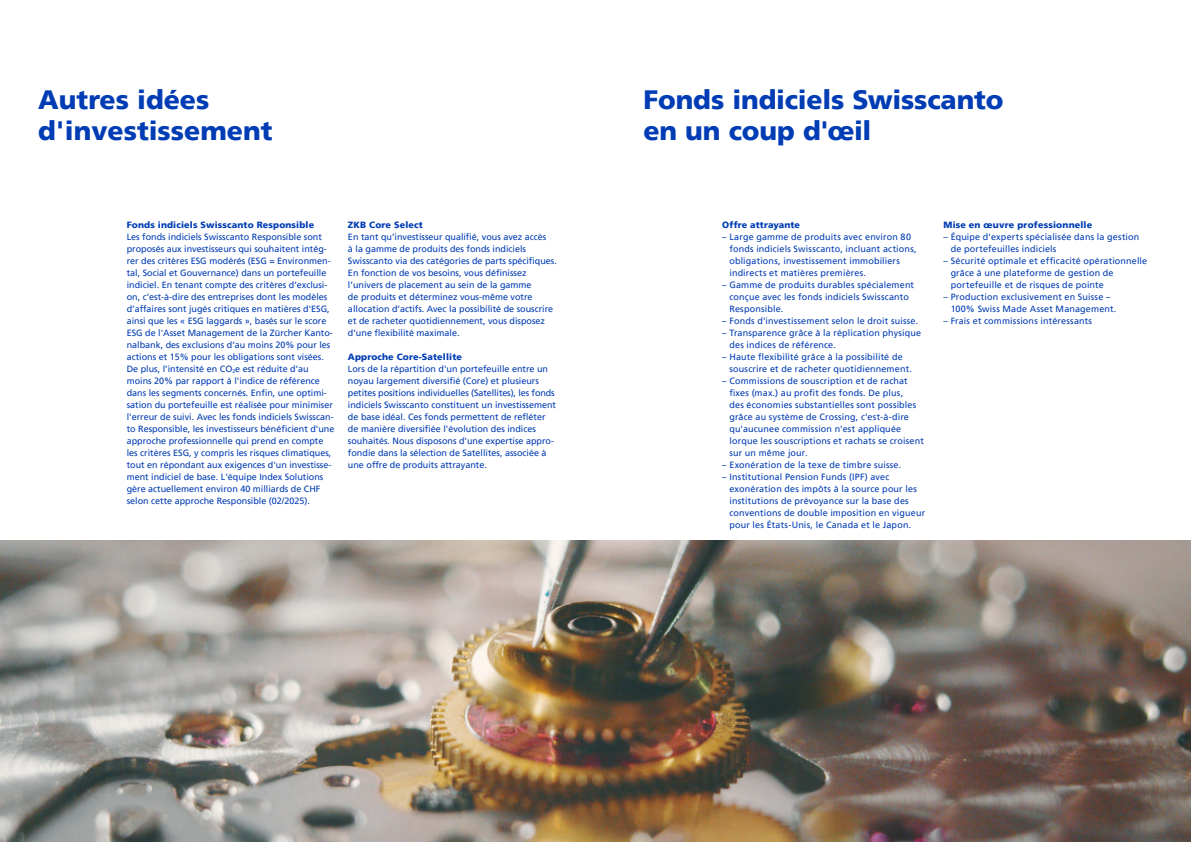
<style>
.page{position:relative;width:1191px;height:842px;background:#fff}
.page>*{position:absolute;margin:0;border:0;box-sizing:border-box;transform-origin:0 0}
.t1{font:900 26.5px/31px "Frutigerfor ZKB";color:#003cb4}
.t2{font:9px/12px "Frutigerfor ZKB";color:#003cb4}
.t3{font:9px/12px "Frutigerfor ZKB";letter-spacing:.02em;color:#003cb4}
.t4{font:900 9px "Frutigerfor ZKB";letter-spacing:.015em;color:#003cb4}
</style>
<div class="page">
<img style="left:0;top:540px;width:1191px;height:302px">
<h1 class="t1" style="left:38px;top:84px;width:236px">Autres idées d'investissement</h1>
<p class="t4" style="left:127px;top:219px;width:189px">Fonds indiciels Swisscanto Responsible</p>
<p class="t2" style="left:127px;top:231px;width:209px">Les fonds indiciels Swisscanto Responsible sont proposés aux investisseurs qui souhaitent intég&shy;rer des critères ESG modérés (ESG = Environmen&shy;tal, Social et Gouvernance) dans un portefeuille indiciel. En tenant compte des critères d’exclusi&shy;on, c’est-à-dire des entreprises dont les modèles d’affaires sont jugés critiques en matières d'ESG, ainsi que les « ESG laggards », basés sur le score ESG de l'Asset Management de la Zürcher Kanto&shy;nalbank, des exclusions d’au moins 20% pour les actions et 15% pour les obligations sont visées.<br>De plus, l’intensité en CO<sub>2</sub>e est réduite d'au moins 20% par rapport à l'indice de référence dans les segments concernés. Enfin, une optimi&shy;sation du portefeuille est réalisée pour minimiser l'erreur de suivi. Avec les fonds indiciels Swisscan&shy;to Responsible, les investisseurs bénéficient d'une approche professionnelle qui prend en compte les critères ESG, y compris les risques climatiques, tout en répondant aux exigences d'un investisse&shy;ment indiciel de base. L'équipe Index Solutions gère actuellement environ 40 milliards de CHF selon cette approche Responsible (02/2025).</p>
<p class="t4" style="left:348px;top:219px;width:76px">ZKB Core Select</p>
<p class="t2" style="left:348px;top:231px;width:210px">En tant qu’investisseur qualifié, vous avez accès<br>à la gamme de produits des fonds indiciels Swisscanto via des catégories de parts spécifiques.<br>En fonction de vos besoins, vous définissez l’univers de placement au sein de la gamme<br>de produits et déterminez vous-même votre allocation d’actifs. Avec la possibilité de souscrire et de racheter quotidiennement, vous disposez d’une flexibilité maximale.</p>
<p class="t4" style="left:348px;top:351px;width:115px">Approche Core-Satellite</p>
<p class="t2" style="left:348px;top:363px;width:210px">Lors de la répartition d'un portefeuille entre un noyau largement diversifié (Core) et plusieurs petites positions individuelles (Satellites), les fonds indiciels Swisscanto constituent un investissement de base idéal. Ces fonds permettent de refléter de manière diversifiée l'évolution des indices souhaités. Nous disposons d'une expertise appro&shy;fondie dans la sélection de Satellites, associée à une offre de produits attrayante.</p>
<h1 class="t1" style="left:643px;top:84px;width:361px">Fonds indiciels Swisscanto en un coup d'œil</h1>
<p class="t4" style="left:722px;top:219px;width:79px">Offre attrayante</p>
<p class="t2" style="left:729px;top:231px;width:189px;text-indent:-7px">– Large gamme de produits avec environ 80 fonds indiciels Swisscanto, incluant actions, obligations, investissement immobiliers indirects et matières premières.</p>
<p class="t2" style="left:729px;top:279px;width:186px;text-indent:-7px">– Gamme de produits durables spécialement conçue avec les fonds indiciels Swisscanto<br>Responsible.</p>
<p class="t3" style="left:722px;top:315px;width:197px">– Fonds d'investissement selon le droit suisse.</p>
<p class="t2" style="left:729px;top:327px;width:193px;text-indent:-7px">– Transparence grâce à la réplication physique des indices de référence.</p>
<p class="t2" style="left:729px;top:351px;width:184px;text-indent:-7px">– Haute flexibilité grâce à la possibilité de souscrire et de racheter quotidiennement.</p>
<p class="t3" style="left:729px;top:375px;width:196px;text-indent:-7px">– Commissions de souscription et de rachat fixes (max.) au profit des fonds. De plus,<br>des économies substantielles sont possibles grâce au système de Crossing, c'est-à-dire qu'aucunee commission n'est appliquée lorque les souscriptions et rachats se croisent sur un même jour.</p>
<p class="t2" style="left:722px;top:459px;width:180px">– Exonération de la texe de timbre suisse.</p>
<p class="t2" style="left:729px;top:471px;width:197px;text-indent:-7px">– Institutional Pension Funds (IPF) avec exonération des impôts à la source pour les institutions de prévoyance sur la base des conventions de double imposition en vigueur pour les États-Unis, le Canada et le Japon.</p>
<p class="t4" style="left:943px;top:219px;width:150px">Mise en œuvre professionnelle</p>
<p class="t2" style="left:950px;top:231px;width:190px;text-indent:-7px">– Équipe d'experts spécialisée dans la gestion de portefeuilles indiciels</p>
<p class="t3" style="left:950px;top:255px;width:198px;text-indent:-7px">– Sécurité optimale et efficacité opérationnelle grâce à une plateforme de gestion de portefeuille et de risques de pointe</p>
<p class="t3" style="left:950px;top:291px;width:167px;text-indent:-7px">– Production exclusivement en Suisse –<br>100% Swiss Made Asset Management.</p>
<p class="t2" style="left:943px;top:315px;width:150px">– Frais et commissions intéressants</p>
</div>
